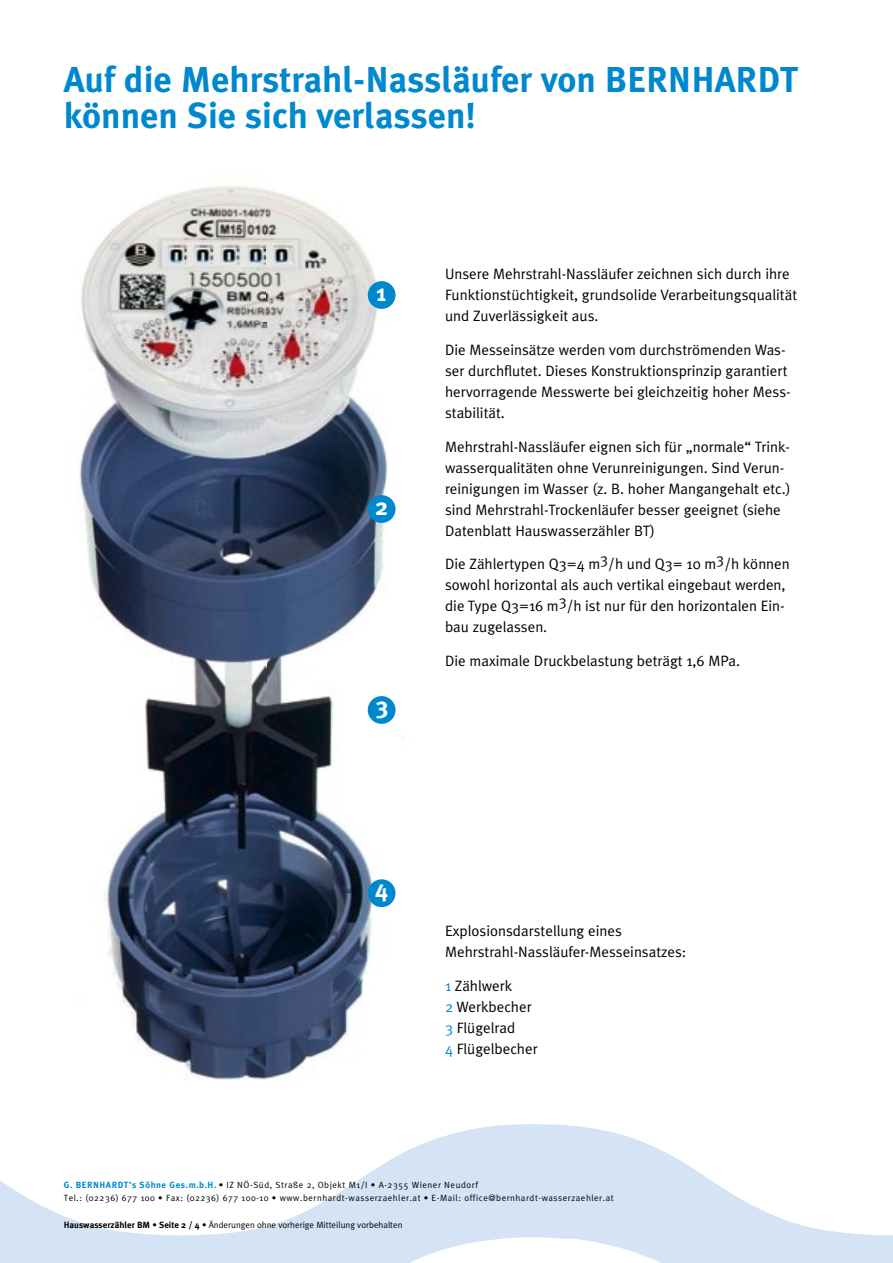
<style>
.page{position:relative;width:893px;height:1263px;background:#fff}
.page>*{position:absolute;margin:0;border:0;box-sizing:border-box;transform-origin:0 0}
.t1{font:700 36px/36px "Meta Plus";color:#0088cf}
.t2{font:700 24px "Meta Plus";color:#fff}
.t3{font:15px/21px "Meta Plus Normal";color:#000}
.t4{font:9px/13.5px "Meta Plus Normal";letter-spacing:.06em;color:#000}
.t5{font:9px "Meta Plus Normal";color:#000}
.s1{color:#0088cf}
.s2{font-family:"Meta Plus";font-weight:700;color:#0088cf}
.s3{font-family:"Meta Plus";font-weight:700}
</style>
<div class="page">
<svg style="left:0;top:1124px;width:893px;height:139px;fill:#dce9f6"></svg>
<img style="left:79px;top:186px;width:316px;height:894px">
<div style="left:368px;top:281px;width:28px;height:28px;background:#0088cf;border-radius:50%"></div>
<div style="left:368px;top:495px;width:28px;height:28px;background:#0088cf;border-radius:50%"></div>
<div style="left:368px;top:696px;width:28px;height:28px;background:#0088cf;border-radius:50%"></div>
<div style="left:368px;top:879px;width:28px;height:28px;background:#0088cf;border-radius:50%"></div>
<h1 class="t1" style="left:64px;top:61px;width:729px">auf die Mehrstrahl-nassläufer von Bernhardt können Sie sich verlassen!</h1>
<h2 class="t2" style="left:377px;top:279px;width:11px">1</h2>
<h2 class="t2" style="left:375px;top:493px;width:14px">2</h2>
<h2 class="t2" style="left:377px;top:692px;width:14px">3</h2>
<p class="t3" style="left:445px;top:263px;width:354px">Unsere Mehrstrahl-Nassläufer zeichnen sich durch ihre<br>Funktionstüchtigkeit, grundsolide Verarbeitungsqualität und Zuverlässigkeit aus.</p>
<p class="t3" style="left:445px;top:339px;width:347px">Die Messeinsätze werden vom durchströmenden Was&shy;ser durchflutet. Dieses Konstruktionsprinzip garantiert hervorragende Messwerte bei gleichzeitig hoher Mess&shy;stabilität.</p>
<p class="t3" style="left:445px;top:436px;width:347px">Mehrstrahl-Nassläufer eignen sich für „normale“ Trink&shy;wasserqualitäten ohne Verunreinigungen. Sind Verun&shy;reinigungen im Wasser (z. B. hoher Mangangehalt etc.) sind Mehrstrahl-Trockenläufer besser geeignet (siehe Datenblatt Hauswasserzähler BT)</p>
<p class="t3" style="left:445px;top:553px;width:346px">Die Zählertypen Q3=4 m3/h und Q3= 10 m3/h können sowohl horizontal als auch vertikal eingebaut werden, die Type Q3=16 m3/h ist nur für den horizontalen Ein&shy;bau zugelassen.</p>
<p class="t3" style="left:445px;top:650px;width:297px">Die maximale Druckbelastung beträgt 1,6 MPa.</p>
<h2 class="t2" style="left:375px;top:875px;width:15px">4</h2>
<p class="t3" style="left:445px;top:920px;width:243px">Explosionsdarstellung eines<br>Mehrstrahl-Nassläufer-Messeinsatzes:</p>
<p class="t3" style="left:445px;top:975px;width:94px"><span class="s1">1</span> Zählwerk<br><span class="s1">2</span> Werkbecher<br><span class="s1">3</span> Flügelrad<br><span class="s1">4</span> Flügelbecher</p>
<p class="t4" style="left:64px;top:1178px;width:551px"><span class="s2">G. Bernhardt’s Söhne Ges.m.b.h.</span> • IZ NÖ-Süd, Straße 2, Objekt M1/I • A-2355 Wiener Neudorf<br>Tel.: (02236) 677 100 • Fax: (02236) 677 100-10 • www.bernhardt-wasserzaehler.at • E-Mail: office@bernhardt-wasserzaehler.at</p>
<p class="t5" style="left:64px;top:1219px;width:340px"><span class="s3">hauswasserzähler BM • Seite 2 / 4 •</span> Änderungen ohne vorherige Mitteilung vorbehalten</p>
</div>
